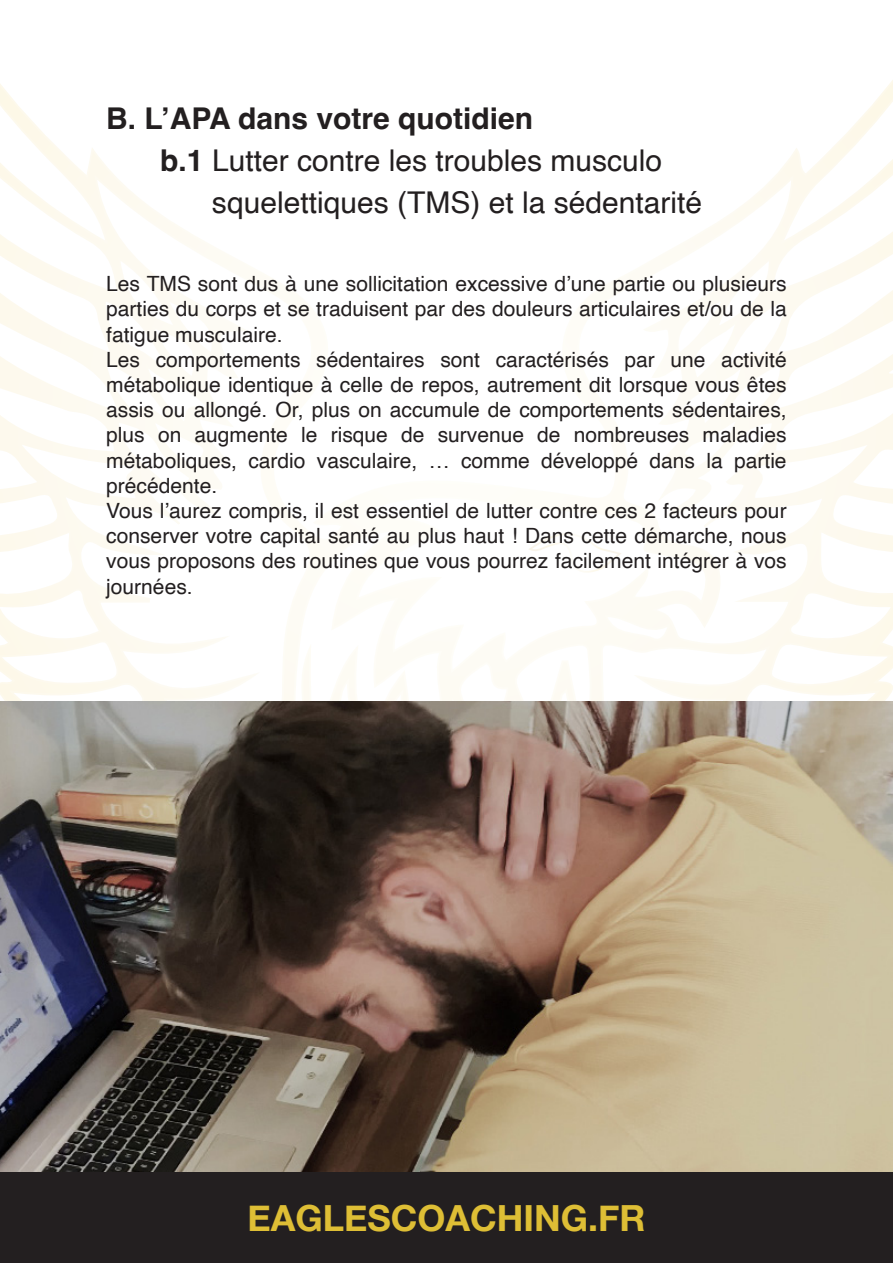
<style>
.page{position:relative;width:893px;height:1263px;background:#fff}
.page>*{position:absolute;margin:0;border:0;box-sizing:border-box;transform-origin:0 0}
.t1{font:700 36px "Helvetica Neue";color:#debe35}
.t2{font:30px/42px "Helvetica";color:#231f20}
.t3{font:700 30px "Helvetica";color:#231f20}
.t4{font:21px/25.2px "Helvetica";color:#231f20;text-align:justify}
.s1{font-weight:700}
</style>
<div class="page">
<svg style="left:0;top:80px;width:893px;height:622px"></svg>
<svg style="left:528px;top:526px;width:96px;height:50px"></svg>
<div style="left:0;top:1171px;width:893px;height:92px;background:#231f20"></div>
<img style="left:0;top:702px;width:893px;height:469px">
<p class="t3" style="left:106px;top:100px;width:428px">B. L’APA dans votre quotidien</p>
<p class="t2" style="left:212px;top:140px;width:492px;text-indent:-52px"><span class="s1">b.1</span> Lutter contre les troubles musculo squelettiques (TMS) et la sédentarité</p>
<p class="t4" style="left:106px;top:272px;width:682px">Les TMS sont dus à une sollicitation excessive d’une partie ou plusieurs parties du corps et se traduisent par des douleurs articulaires et/ou de la fatigue musculaire.</p>
<p class="t4" style="left:106px;top:347px;width:682px">Les comportements sédentaires sont caractérisés par une activité métabolique identique à celle de repos, autrement dit lorsque vous êtes assis ou allongé. Or, plus on accumule de comportements sédentaires, plus on augmente le risque de survenue de nombreuses maladies métaboliques, cardio vasculaire, … comme développé dans la partie précédente.</p>
<p class="t4" style="left:106px;top:499px;width:682px">Vous l’aurez compris, il est essentiel de lutter contre ces 2 facteurs pour conserver votre capital santé au plus haut ! Dans cette démarche, nous vous proposons des routines que vous pourrez facilement intégrer à vos journées.</p>
<h1 class="t1" style="left:247px;top:1190px;width:400px">EAGLESCOACHING.FR</h1>
</div>
